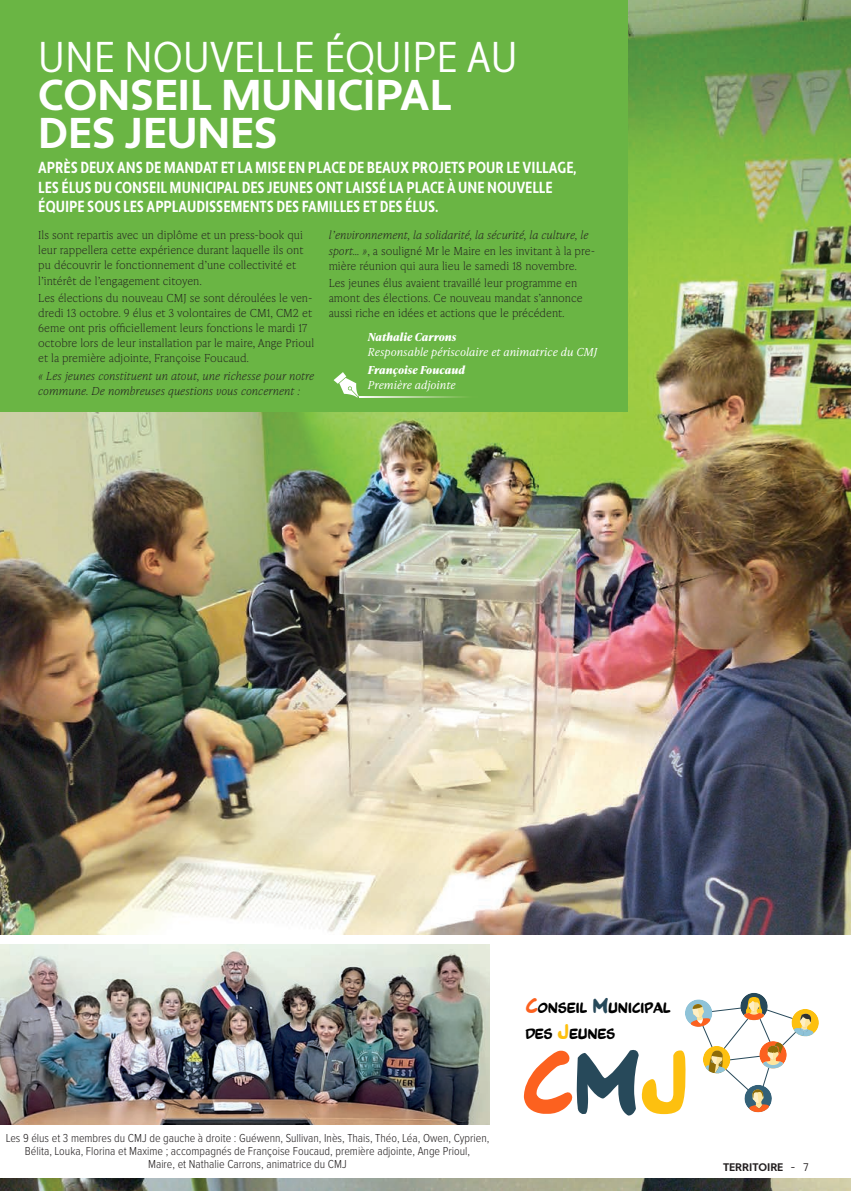
<style>
.page{position:relative;width:851px;height:1191px;background:#fff}
.page>*{position:absolute;margin:0;border:0;box-sizing:border-box;transform-origin:0 0}
.t1{font:90.3px "Comics Tricks";color:#fc611f}
.t2{font:700 43px/38px "Apertura";color:#fff}
.t3{font:condensed 43px "Apertura";color:#fff}
.t4{font:700 condensed 16px/19.2px "Apertura";color:#fff;scale:.9 1}
.t5{font:14.9px/25.5px "Comics Tricks";color:#000}
.t6{font:300 12px/13px "Proxima Nova Cond";color:#231f20;text-align:center}
.t7{font:100 11px/15px "Ivy Presto Text";color:#231f20}
.t8{font:italic 100 11px/15px "Ivy Presto Text";color:#231f20}
.t9{font:italic 300 11px "Ivy Presto Text";color:#fff}
.t10{font:italic 700 11px "Ivy Presto Text";color:#fff}
.t11{font:700 11px "Apertura";color:#231f20}
.s1{font-style:italic}
.s2{font-size:21.3px;color:#fc611f}
.s3{font-size:21.3px;color:#27495a}
.s4{font-size:21.3px;color:#fdc00f}
.s5{color:#27495a}
.s6{color:#fdc00f}
.s7{font-weight:400}
</style>
<div class="page">
<img style="left:0;top:0;width:850px;height:1191px">
<div style="left:0;top:0;width:627px;height:411px;background:#6ab544"></div>
<div style="left:0;top:935px;width:850px;height:242px;background:#fff"></div>
<img style="left:0;top:944px;width:489px;height:180px">
<svg style="left:740px;top:992px;width:27px;height:28px"></svg>
<svg style="left:685px;top:996px;width:134px;height:117px"></svg>
<svg style="left:333px;top:372px;width:26px;height:25px"></svg>
<svg style="left:359px;top:396px;width:106px;height:2px"></svg>
<h2 class="t3" style="left:38px;top:32px;width:480px">UNE NOUVELLE ÉQUIPE AU</h2>
<h2 class="t2" style="left:38px;top:78px;width:414px">CONSEIL MUNICIPAL<br>DES JEUNES</h2>
<h3 class="t4" style="left:38px;top:159px;width:599px">APRÈS DEUX ANS DE MANDAT ET LA MISE EN PLACE DE BEAUX PROJETS POUR LE VILLAGE,<br>LES ÉLUS DU CONSEIL MUNICIPAL DES JEUNES ONT LAISSÉ LA PLACE À UNE NOUVELLE<br>ÉQUIPE SOUS LES APPLAUDISSEMENTS DES FAMILLES ET DES ÉLUS.</h3>
<p class="t7" style="left:38px;top:227px;width:267px">Ils sont repartis avec un diplôme et un press-book qui leur rappellera cette expérience durant laquelle ils ont pu découvrir le fonctionnement d’une collectivité et l’intérêt de l’engagement citoyen.</p>
<p class="t7" style="left:38px;top:290px;width:277px">Les élections du nouveau CMJ se sont déroulées le ven&shy;dredi 13 octobre. 9 élus et 3 volontaires de CM1, CM2 et 6eme ont pris officiellement leurs fonctions le mardi 17 octobre lors de leur installation par le maire, Ange Prioul et la première adjointe, Françoise Foucaud.</p>
<p class="t8" style="left:38px;top:368px;width:277px">« Les jeunes constituent un atout, une richesse pour notre commune. De nombreuses questions vous concernent :</p>
<p class="t7" style="left:328px;top:227px;width:268px"><span class="s1">l’environnement, la solidarité, la sécurité, la culture, le sport… »</span>, a souligné Mr le Maire en les invitant à la pre&shy;mière réunion qui aura lieu le samedi 18 novembre.</p>
<p class="t7" style="left:328px;top:275px;width:255px">Les jeunes élus avaient travaillé leur programme en amont des élections. Ce nouveau mandat s’annonce aussi riche en idées et actions que le précédent.</p>
<p class="t10" style="left:368px;top:329px;width:90px">Nathalie Carrons</p>
<p class="t9" style="left:368px;top:344px;width:231px">Responsable périscolaire et animatrice du CMJ</p>
<p class="t10" style="left:368px;top:362px;width:98px">Françoise Foucaud</p>
<p class="t9" style="left:368px;top:377px;width:89px">Première adjointe</p>
<p class="t6" style="left:6px;top:1130px;width:485px">Les 9 élus et 3 membres du CMJ de gauche à droite : Guéwenn, Sullivan, Inès, Thais, Théo, Léa, Owen, Cyprien,<br>Bélita, Louka, Florina et Maxime ; accompagnés de Françoise Foucaud, première adjointe, Ange Prioul,<br>Maire, et Nathalie Carrons, animatrice du CMJ</p>
<h3 class="t5" style="left:525px;top:994px;width:147px"><span class="s2">C</span>ONSEIL <span class="s3">M</span>UNICIPAL<br>DES <span class="s4">J</span>EUNES</h3>
<h1 class="t1" style="left:522px;top:1029px;width:169px">C<span class="s5">M</span><span class="s6">J</span></h1>
<p class="t11" style="left:723px;top:1160px;width:87px">TERRITOIRE <span class="s7">- 7</span></p>
</div>
